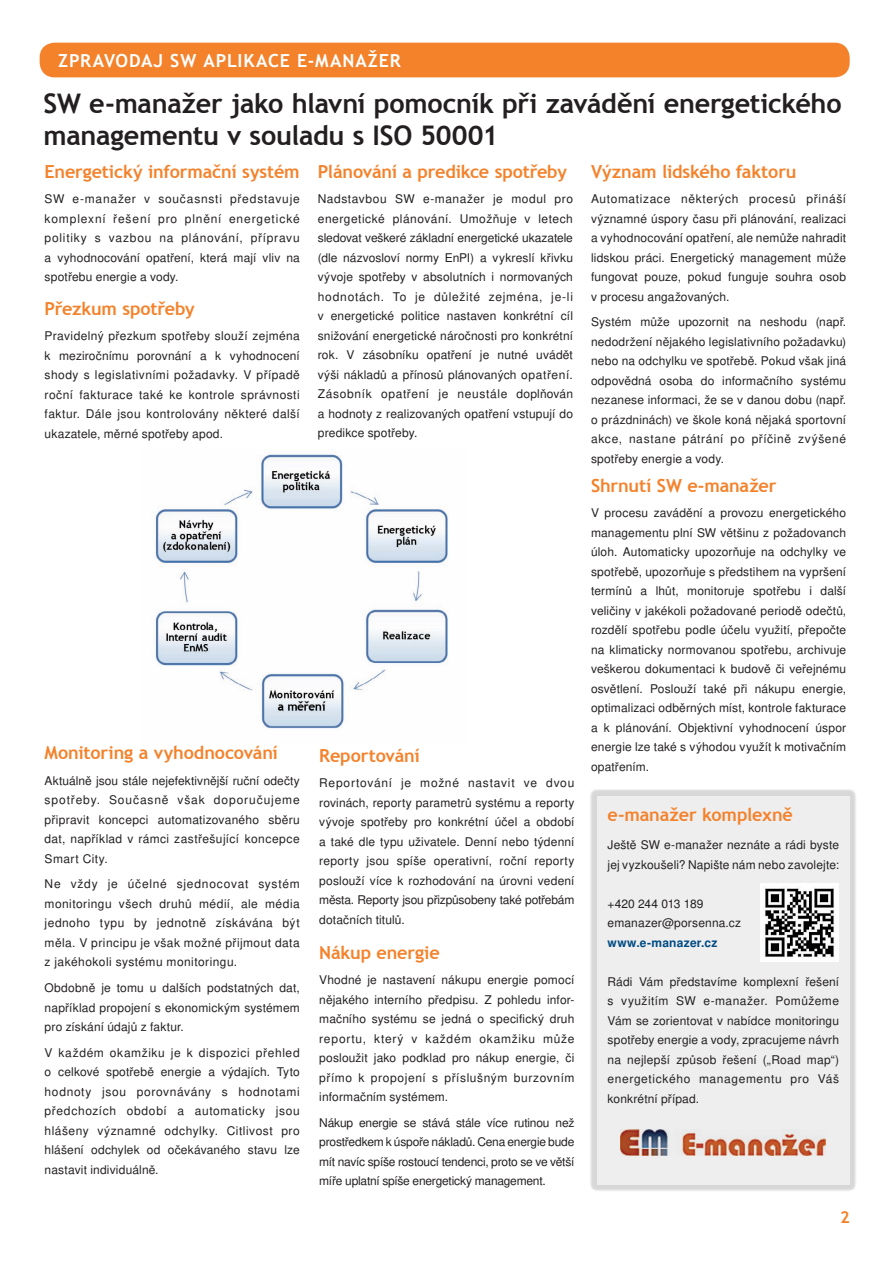
<style>
.page{position:relative;width:893px;height:1263px;background:#fff}
.page>*{position:absolute;margin:0;border:0;box-sizing:border-box;transform-origin:0 0}
.t1{font:700 27px/31.5px "Trebuchet MS";letter-spacing:-.01em;color:#231f20}
.t2{font:700 18px "Trebuchet MS";letter-spacing:-.01em;color:#f4822b}
.t3{font:700 18px "Trebuchet MS";letter-spacing:.04em;color:#fff}
.t4{font:700 16.5px "Trebuchet MS";color:#f4822b}
.t5{font:12px/19.5px "Nimbus San L";letter-spacing:.015em;color:#231f20;text-align:justify}
.t6{font:700 12px "Nimbus San L";letter-spacing:.02em;color:#004b84}
</style>
<div class="page">
<div style="left:40px;top:43px;width:810px;height:34px;background:#f4822b;border-radius:15px"></div>
<img style="left:155px;top:453px;width:293px;height:276px">
<div style="left:590px;top:789px;width:267px;height:403px;background:#231f20;opacity:.18"></div>
<div style="left:597px;top:796px;width:253px;height:388px;background:#eeeeef"></div>
<img style="left:761px;top:883px;width:78px;height:79px">
<img style="left:621px;top:1129px;width:205px;height:26px">
<h2 class="t3" style="left:58px;top:50px;width:344px">ZPRAVODAJ SW APLIKACE E-MANAŽER</h2>
<h1 class="t1" style="left:44px;top:88px;width:800px">SW e-manažer jako hlavní pomocník při zavádění energetického managementu v souladu s ISO 50001</h1>
<h2 class="t2" style="left:45px;top:160px;width:257px">Energetický informační systém</h2>
<p class="t5" style="left:45px;top:189px;width:257px">SW e-manažer v současnsti představuje komplexní řešení pro plnění energetické politiky s vazbou na plánování, přípravu a vyhodnocování opatření, která mají vliv na spotřebu energie a vody.</p>
<h2 class="t2" style="left:45px;top:297px;width:152px">Přezkum spotřeby</h2>
<p class="t5" style="left:45px;top:326px;width:257px">Pravidelný přezkum spotřeby slouží zejména k meziročnímu porovnání a k vyhodnocení shody s legislativními požadavky. V případě roční fakturace také ke kontrole správnosti faktur. Dále jsou kontrolovány některé další ukazatele, měrné spotřeby apod.</p>
<h2 class="t2" style="left:45px;top:742px;width:235px">Monitoring a vyhodnocování</h2>
<p class="t5" style="left:45px;top:770px;width:257px">Aktuálně jsou stále nejefektivnější ruční odečty spotřeby. Současně však doporučujeme připravit koncepci automatizovaného sběru dat, například v rámci zastřešující koncepce Smart City.</p>
<p class="t5" style="left:45px;top:874px;width:257px">Ne vždy je účelné sjednocovat systém monitoringu všech druhů médií, ale média jednoho typu by jednotně získávána být měla. V principu je však možné přijmout data z jakéhokoli systému monitoringu.</p>
<p class="t5" style="left:45px;top:977px;width:257px">Obdobně je tomu u dalších podstatných dat, například propojení s ekonomickým systémem pro získání údajů z faktur.</p>
<p class="t5" style="left:45px;top:1042px;width:257px">V každém okamžiku je k dispozici přehled o celkové spotřebě energie a výdajích. Tyto hodnoty jsou porovnávány s hodnotami předchozích období a automaticky jsou hlášeny významné odchylky. Citlivost pro hlášení odchylek od očekávaného stavu lze nastavit individuálně.</p>
<h2 class="t2" style="left:318px;top:160px;width:251px">Plánování a predikce spotřeby</h2>
<p class="t5" style="left:318px;top:189px;width:257px">Nadstavbou SW e-manažer je modul pro energetické plánování. Umožňuje v letech sledovat veškeré základní energetické ukazatele (dle názvosloví normy EnPI) a vykreslí křivku vývoje spotřeby v absolutních i normovaných hodnotách. To je důležité zejména, je-li v energetické politice nastaven konkrétní cíl snižování energetické náročnosti pro konkrétní rok. V zásobníku opatření je nutné uvádět výši nákladů a přínosů plánovaných opatření.<br>Zásobník opatření je neustále doplňován a hodnoty z realizovaných opatření vstupují do predikce spotřeby.</p>
<h2 class="t2" style="left:319px;top:744px;width:102px">Reportování</h2>
<p class="t5" style="left:319px;top:773px;width:257px">Reportování je možné nastavit ve dvou rovinách, reporty parametrů systému a reporty vývoje spotřeby pro konkrétní účel a období a také dle typu uživatele. Denní nebo týdenní reporty jsou spíše operativní, roční reporty poslouží více k rozhodování na úrovni vedení města. Reporty jsou přizpůsobeny také potřebám dotačních titulů.</p>
<h2 class="t2" style="left:319px;top:941px;width:122px">Nákup energie</h2>
<p class="t5" style="left:319px;top:970px;width:257px">Vhodné je nastavení nákupu energie pomocí nějakého interního předpisu. Z pohledu infor&shy;mačního systému se jedná o specifický druh reportu, který v každém okamžiku může posloužit jako podklad pro nákup energie, či přímo k propojení s příslušným burzovním informačním systémem.</p>
<p class="t5" style="left:319px;top:1112px;width:257px">Nákup energie se stává stále více rutinou než prostředkem k úspoře nákladů. Cena energie bude mít navíc spíše rostoucí tendenci, proto se ve větší míře uplatní spíše energetický management.</p>
<h2 class="t2" style="left:591px;top:160px;width:207px">Význam lidského faktoru</h2>
<p class="t5" style="left:591px;top:189px;width:257px">Automatizace některých procesů přináší významné úspory času při plánování, realizaci a vyhodnocování opatření, ale nemůže nahradit lidskou práci. Energetický management může fungovat pouze, pokud funguje souhra osob v procesu angažovaných.</p>
<p class="t5" style="left:591px;top:312px;width:257px">Systém může upozornit na neshodu (např. nedodržení nějakého legislativního požadavku) nebo na odchylku ve spotřebě. Pokud však jiná odpovědná osoba do informačního systému nezanese informaci, že se v danou dobu (např. o prázdninách) ve škole koná nějaká sportovní akce, nastane pátrání po příčině zvýšené spotřeby energie a vody.</p>
<h2 class="t2" style="left:591px;top:474px;width:187px">Shrnutí SW e-manažer</h2>
<p class="t5" style="left:591px;top:503px;width:257px">V procesu zavádění a provozu energetického managementu plní SW většinu z požadovanch úloh. Automaticky upozorňuje na odchylky ve spotřebě, upozorňuje s předstihem na vypršení termínů a lhůt, monitoruje spotřebu i další veličiny v jakékoli požadované periodě odečtů, rozdělí spotřebu podle účelu využití, přepočte na klimaticky normovanou spotřebu, archivuje veškerou dokumentaci k budově či veřejnému osvětlení. Poslouží také při nákupu energie, optimalizaci odběrných míst, kontrole fakturace a k plánování. Objektivní vyhodnocení úspor energie lze také s výhodou využít k motivačním opatřením.</p>
<h2 class="t2" style="left:607px;top:803px;width:187px">e-manažer komplexně</h2>
<p class="t5" style="left:607px;top:835px;width:233px">Ještě SW e-manažer neznáte a rádi byste jej vyzkoušeli? Napište nám nebo zavolejte:</p>
<p class="t5" style="left:607px;top:893px;width:135px">+420 244 013 189 emanazer@porsenna.cz</p>
<p class="t6" style="left:607px;top:934px;width:111px">www.e-manazer.cz</p>
<p class="t5" style="left:607px;top:971px;width:233px">Rádi Vám představíme komplexní řešení s využitím SW e-manažer. Pomůžeme Vám se zorientovat v nabídce monitoringu spotřeby energie a vody, zpracujeme návrh na nejlepší způsob řešení („Road map“) energetického managementu pro Váš konkrétní případ.</p>
<h3 class="t4" style="left:840px;top:1207px;width:11px">2</h3>
</div>
